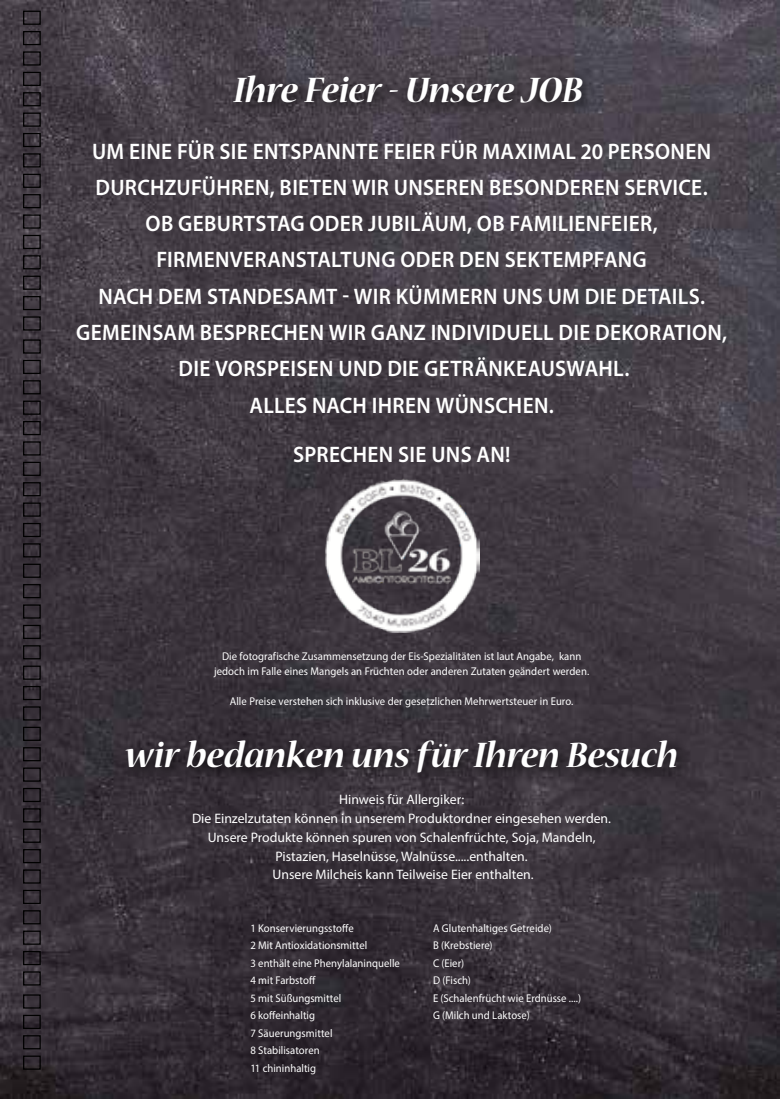
<style>
.page{position:relative;width:780px;height:1099px;background:#fff}
.page>*{position:absolute;margin:0;border:0;box-sizing:border-box;transform-origin:0 0}
.t1{font:italic 700 40px "Nueva Std";letter-spacing:-.01em;color:#fff}
.t2{font:600 22.5px/36.2px "Myriad Pro";letter-spacing:.015em;color:#fff;text-align:center;scale:.95 1}
.t3{font:13.75px/18.8px "Myriad Pro";color:#fff;text-align:center}
.t4{font:11.25px/17.5px "Myriad Pro";letter-spacing:.005em;color:#fff;scale:.95 1}
</style>
<div class="page">
<img style="left:0;top:0;width:780px;height:1098px">
<div style="left:119px;top:732px;width:572px;height:55px;background:#000;opacity:.75"></div>
<div style="left:227px;top:68px;width:370px;height:49px;background:#000;opacity:.75"></div>
<img style="left:323px;top:477px;width:156px;height:155px">
<div style="left:23px;top:11px;width:18px;height:14px;border:1px solid #000"></div>
<div style="left:23px;top:31px;width:18px;height:14px;border:1px solid #000"></div>
<div style="left:23px;top:72px;width:18px;height:14px;border:1px solid #000"></div>
<div style="left:23px;top:51px;width:18px;height:15px;border:1px solid #000"></div>
<div style="left:23px;top:92px;width:18px;height:14px;border:1px solid #000"></div>
<div style="left:23px;top:112px;width:18px;height:15px;border:1px solid #000"></div>
<div style="left:23px;top:153px;width:18px;height:14px;border:1px solid #000"></div>
<div style="left:23px;top:133px;width:18px;height:14px;border:1px solid #000"></div>
<div style="left:23px;top:174px;width:18px;height:14px;border:1px solid #000"></div>
<div style="left:23px;top:194px;width:18px;height:14px;border:1px solid #000"></div>
<div style="left:23px;top:235px;width:18px;height:14px;border:1px solid #000"></div>
<div style="left:23px;top:214px;width:18px;height:15px;border:1px solid #000"></div>
<div style="left:23px;top:255px;width:18px;height:14px;border:1px solid #000"></div>
<div style="left:23px;top:275px;width:18px;height:15px;border:1px solid #000"></div>
<div style="left:23px;top:316px;width:18px;height:14px;border:1px solid #000"></div>
<div style="left:23px;top:296px;width:18px;height:14px;border:1px solid #000"></div>
<div style="left:23px;top:339px;width:18px;height:14px;border:1px solid #000"></div>
<div style="left:23px;top:360px;width:18px;height:14px;border:1px solid #000"></div>
<div style="left:23px;top:400px;width:18px;height:15px;border:1px solid #000"></div>
<div style="left:23px;top:380px;width:18px;height:14px;border:1px solid #000"></div>
<div style="left:23px;top:421px;width:18px;height:14px;border:1px solid #000"></div>
<div style="left:23px;top:441px;width:18px;height:14px;border:1px solid #000"></div>
<div style="left:23px;top:482px;width:18px;height:14px;border:1px solid #000"></div>
<div style="left:23px;top:462px;width:18px;height:14px;border:1px solid #000"></div>
<div style="left:23px;top:502px;width:18px;height:14px;border:1px solid #000"></div>
<div style="left:23px;top:523px;width:18px;height:14px;border:1px solid #000"></div>
<div style="left:23px;top:563px;width:18px;height:15px;border:1px solid #000"></div>
<div style="left:23px;top:543px;width:18px;height:14px;border:1px solid #000"></div>
<div style="left:23px;top:584px;width:18px;height:14px;border:1px solid #000"></div>
<div style="left:23px;top:604px;width:18px;height:14px;border:1px solid #000"></div>
<div style="left:23px;top:645px;width:18px;height:14px;border:1px solid #000"></div>
<div style="left:23px;top:625px;width:18px;height:14px;border:1px solid #000"></div>
<div style="left:23px;top:665px;width:18px;height:14px;border:1px solid #000"></div>
<div style="left:23px;top:686px;width:18px;height:14px;border:1px solid #000"></div>
<div style="left:23px;top:726px;width:18px;height:15px;border:1px solid #000"></div>
<div style="left:23px;top:706px;width:18px;height:14px;border:1px solid #000"></div>
<div style="left:23px;top:747px;width:18px;height:14px;border:1px solid #000"></div>
<div style="left:23px;top:767px;width:18px;height:14px;border:1px solid #000"></div>
<div style="left:23px;top:808px;width:18px;height:14px;border:1px solid #000"></div>
<div style="left:23px;top:787px;width:18px;height:15px;border:1px solid #000"></div>
<div style="left:23px;top:828px;width:18px;height:14px;border:1px solid #000"></div>
<div style="left:23px;top:849px;width:18px;height:14px;border:1px solid #000"></div>
<div style="left:23px;top:889px;width:18px;height:15px;border:1px solid #000"></div>
<div style="left:23px;top:869px;width:18px;height:14px;border:1px solid #000"></div>
<div style="left:23px;top:910px;width:18px;height:14px;border:1px solid #000"></div>
<div style="left:23px;top:930px;width:18px;height:14px;border:1px solid #000"></div>
<div style="left:23px;top:971px;width:18px;height:14px;border:1px solid #000"></div>
<div style="left:23px;top:950px;width:18px;height:15px;border:1px solid #000"></div>
<div style="left:23px;top:994px;width:18px;height:14px;border:1px solid #000"></div>
<div style="left:23px;top:1014px;width:18px;height:14px;border:1px solid #000"></div>
<div style="left:23px;top:1055px;width:18px;height:14px;border:1px solid #000"></div>
<div style="left:23px;top:1035px;width:18px;height:14px;border:1px solid #000"></div>
<h1 class="t1" style="left:234px;top:71px;width:350px">Ihre Feier - Unsere JOB</h1>
<p class="t2" style="left:76px;top:133px;width:687px">UM EINE FÜR SIE ENTSPANNTE FEIER FÜR MAXIMAL 20 PERSONEN DURCHZUFÜHREN, BIETEN WIR UNSEREN BESONDEREN SERVICE.<br>OB GEBURTSTAG ODER JUBILÄUM, OB FAMILIENFEIER, FIRMENVERANSTALTUNG ODER DEN SEKTEMPFANG<br>NACH DEM STANDESAMT - WIR KÜMMERN UNS UM DIE DETAILS.<br>GEMEINSAM BESPRECHEN WIR GANZ INDIVIDUELL DIE DEKORATION, DIE VORSPEISEN UND DIE GETRÄNKEAUSWAHL.<br>ALLES NACH IHREN WÜNSCHEN.</p>
<h2 class="t2" style="left:293px;top:437px;width:230px">SPRECHEN SIE UNS AN!</h2>
<p class="t4" style="left:214px;top:648px;width:396px;line-height:15px;text-align:center">Die fotografische Zusammensetzung der Eis-Spezialitäten ist laut Angabe, kann jedoch im Falle eines Mangels an Früchten oder anderen Zutaten geändert werden.</p>
<p class="t4" style="left:230px;top:692px;width:363px">Alle Preise verstehen sich inklusive der gesetzlichen Mehrwertsteuer in Euro.</p>
<h1 class="t1" style="left:125px;top:736px;width:555px">wir bedanken uns für Ihren Besuch</h1>
<p class="t3" style="left:192px;top:790px;width:420px">Hinweis für Allergiker:<br>Die Einzelzutaten können in unserem Produktordner eingesehen werden.<br>Unsere Produkte können spuren von Schalenfrüchte, Soja, Mandeln, Pistazien, Haselnüsse, Walnüsse.....enthalten.<br>Unsere Milcheis kann Teilweise Eier enthalten.</p>
<p class="t4" style="left:250px;top:918px;width:159px">1 Konservierungsstoffe<br>2 Mit Antioxidationsmittel<br>3 enthält eine Phenylalaninquelle<br>4 mit Farbstoff<br>5 mit Süßungsmittel<br>6 koffeinhaltig<br>7 Säuerungsmittel<br>8 Stabilisatoren<br>11 chininhaltig</p>
<p class="t4" style="left:433px;top:918px;width:157px">A Glutenhaltiges Getreide)<br>B (Krebstiere)<br>C (Eier)<br>D (Fisch)<br>E (Schalenfrücht wie Erdnüsse ....)<br>G (Milch und Laktose)</p>
</div>
